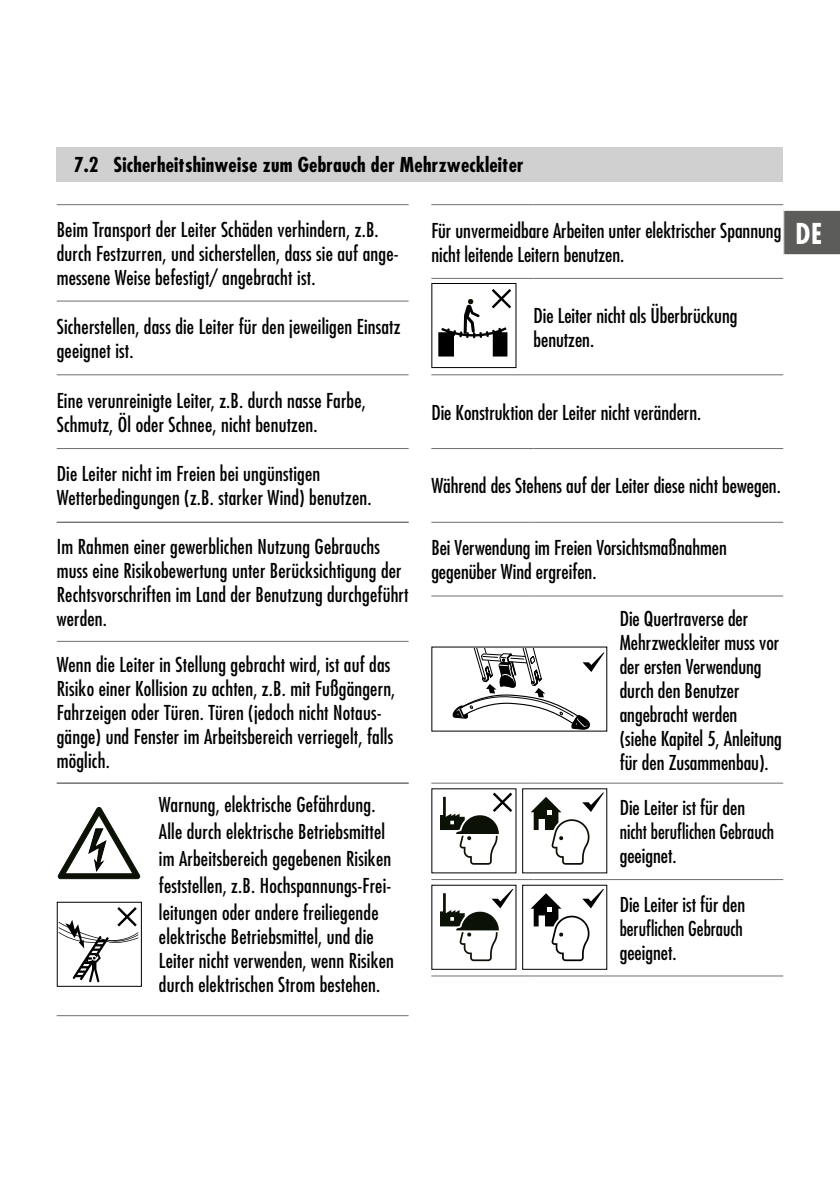
<style>
.page{position:relative;width:840px;height:1191px;background:#fff}
.page>*{position:absolute;margin:0;border:0;box-sizing:border-box;transform-origin:0 0}
.t1{font:700 condensed 28px "Futura";color:#fff}
.t2{font:condensed 20px/24px "Futura";letter-spacing:.01em;color:#000}
.t3{font:700 condensed 20px "Futura";letter-spacing:.01em;color:#000}
</style>
<div class="page">
<hr style="left:431px;top:204px;width:102px;height:1px;background:#706f6f">
<hr style="left:533px;top:204px;width:249px;height:1px;background:#706f6f">
<hr style="left:431px;top:278px;width:102px;height:1px;background:#706f6f">
<hr style="left:533px;top:278px;width:249px;height:1px;background:#706f6f">
<hr style="left:431px;top:374px;width:102px;height:1px;background:#706f6f">
<hr style="left:533px;top:374px;width:249px;height:1px;background:#706f6f">
<hr style="left:431px;top:448px;width:102px;height:1px;background:#706f6f">
<hr style="left:533px;top:448px;width:249px;height:1px;background:#706f6f">
<hr style="left:431px;top:522px;width:102px;height:1px;background:#706f6f">
<hr style="left:533px;top:522px;width:249px;height:1px;background:#706f6f">
<hr style="left:431px;top:595px;width:102px;height:1px;background:#706f6f">
<hr style="left:533px;top:595px;width:249px;height:1px;background:#706f6f">
<hr style="left:431px;top:782px;width:102px;height:1px;background:#706f6f">
<hr style="left:533px;top:782px;width:249px;height:1px;background:#706f6f">
<hr style="left:431px;top:879px;width:102px;height:1px;background:#706f6f">
<hr style="left:533px;top:879px;width:249px;height:1px;background:#706f6f">
<hr style="left:431px;top:975px;width:102px;height:1px;background:#706f6f">
<hr style="left:533px;top:975px;width:249px;height:1px;background:#706f6f">
<div style="left:57px;top:147px;width:725px;height:34px;background:#d0d0d0"></div>
<svg style="left:452px;top:648px;width:152px;height:81px"></svg>
<hr style="left:57px;top:1015px;width:102px;height:1px;background:#706f6f">
<hr style="left:159px;top:1015px;width:249px;height:1px;background:#706f6f">
<hr style="left:57px;top:641px;width:351px;height:1px;background:#706f6f">
<hr style="left:57px;top:782px;width:351px;height:1px;background:#706f6f">
<hr style="left:57px;top:204px;width:351px;height:1px;background:#706f6f">
<hr style="left:57px;top:300px;width:351px;height:1px;background:#706f6f">
<hr style="left:57px;top:374px;width:351px;height:1px;background:#706f6f">
<hr style="left:57px;top:448px;width:351px;height:1px;background:#706f6f">
<hr style="left:57px;top:522px;width:351px;height:1px;background:#706f6f">
<svg style="left:58px;top:807px;width:82px;height:71px"></svg>
<svg style="left:59px;top:907px;width:79px;height:75px"></svg>
<svg style="left:438px;top:289px;width:73px;height:67px"></svg>
<div style="left:431px;top:283px;width:85px;height:85px;border:1px solid #000"></div>
<svg style="left:440px;top:889px;width:73px;height:72px"></svg>
<svg style="left:440px;top:792px;width:72px;height:72px"></svg>
<svg style="left:530px;top:889px;width:73px;height:72px"></svg>
<svg style="left:530px;top:792px;width:73px;height:72px"></svg>
<svg style="left:783px;top:210px;width:56px;height:45px"></svg>
<p class="t3" style="left:74px;top:152px;width:451px">7.2 Sicherheitshinweise zum Gebrauch der Mehrzweckleiter</p>
<p class="t2" style="left:57px;top:217px;width:343px">Beim Transport der Leiter Schäden verhindern, z.B. durch Festzurren, und sicherstellen, dass sie auf ange&shy;messene Weise befestigt/ angebracht ist.</p>
<p class="t2" style="left:57px;top:314px;width:345px">Sicherstellen, dass die Leiter für den jeweiligen Einsatz geeignet ist.</p>
<p class="t2" style="left:57px;top:388px;width:310px">Eine verunreinigte Leiter, z.B. durch nasse Farbe,<br>Schmutz, Öl oder Schnee, nicht benutzen.</p>
<p class="t2" style="left:57px;top:462px;width:316px">Die Leiter nicht im Freien bei ungünstigen<br>Wetterbedingungen (z.B. starker Wind) benutzen.</p>
<p class="t2" style="left:57px;top:534px;width:353px">Im Rahmen einer gewerblichen Nutzung Gebrauchs muss eine Risikobewertung unter Berücksichtigung der Rechtsvorschriften im Land der Benutzung durchgeführt werden.</p>
<p class="t2" style="left:57px;top:653px;width:340px">Wenn die Leiter in Stellung gebracht wird, ist auf das Risiko einer Kollision zu achten, z.B. mit Fußgängern, Fahrzeigen oder Türen. Türen (jedoch nicht Notaus&shy;gänge) und Fenster im Arbeitsbereich verriegelt, falls möglich.</p>
<p class="t2" style="left:159px;top:791px;width:234px;line-height:26.8px">Warnung, elektrische Gefährdung.<br>Alle durch elektrische Betriebsmittel im Arbeitsbereich gegebenen Risiken feststellen, z.B. Hochspannungs-Frei&shy;leitungen oder andere freiliegende</p>
<p class="t2" style="left:159px;top:924px;width:236px">elektrische Betriebsmittel, und die<br>Leiter nicht verwenden, wenn Risiken durch elektrischen Strom bestehen.</p>
<p class="t2" style="left:431px;top:218px;width:351px">Für unvermeidbare Arbeiten unter elektrischer Spannung nicht leitende Leitern benutzen.</p>
<h1 class="t1" style="left:795px;top:215px;width:28px">DE</h1>
<p class="t2" style="left:533px;top:303px;width:205px">Die Leiter nicht als Überbrückung benutzen.</p>
<p class="t2" style="left:431px;top:400px;width:271px">Die Konstruktion der Leiter nicht verändern.</p>
<p class="t2" style="left:431px;top:474px;width:351px">Während des Stehens auf der Leiter diese nicht bewegen.</p>
<p class="t2" style="left:431px;top:535px;width:297px">Bei Verwendung im Freien Vorsichtsmaßnahmen gegenüber Wind ergreifen.</p>
<p class="t2" style="left:619px;top:606px;width:164px">Die Quertraverse der<br>Mehrzweckleiter muss vor der ersten Verwendung durch den Benutzer angebracht werden<br>(siehe Kapitel 5, Anleitung für den Zusammenbau).</p>
<p class="t2" style="left:619px;top:796px;width:156px">Die Leiter ist für den nicht beruflichen Gebrauch geeignet.</p>
<p class="t2" style="left:619px;top:892px;width:127px;text-align:justify">Die Leiter ist für den beruflichen Gebrauch geeignet.</p>
</div>
